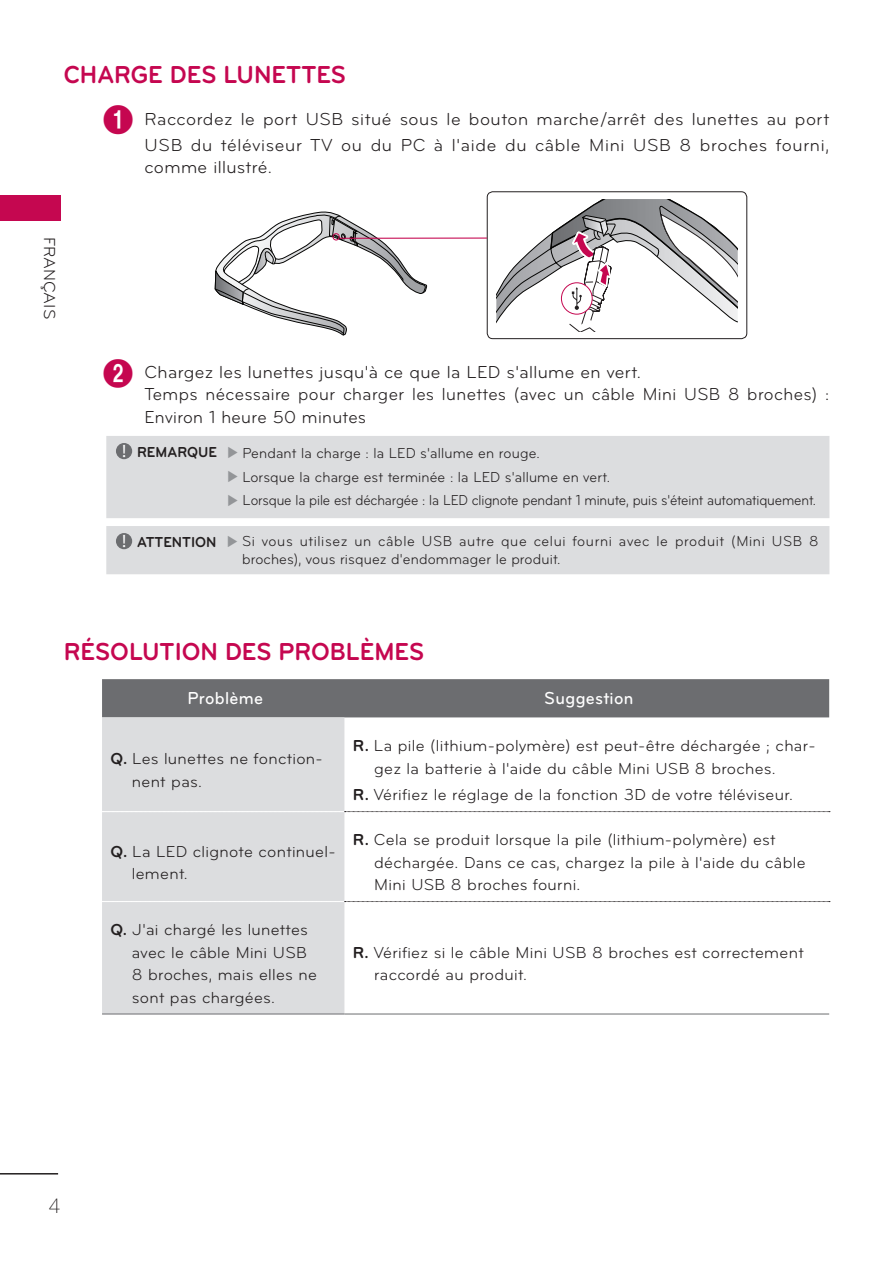
<style>
.page{position:relative;width:893px;height:1263px;background:#fff}
.page>*{position:absolute;margin:0;border:0;box-sizing:border-box;transform-origin:0 0}
.t1{font:700 25.5px "Bryant LG";color:#c50750;scale:.95 1}
.t2{font:100 21px "Helvetica 35";color:#231f20}
.t3{font:18px/22.2px "Bryant LG";letter-spacing:.025em;color:#231f20;text-align:right}
.t4{font:500 18px "Bryant LG";letter-spacing:.02em;color:#fff;scale:.95 1}
.t5{font:18px "Myriad Pro";color:#fff}
.t6{font:16.5px/22.5px "Bryant LG";letter-spacing:.02em;color:#231f20}
.t7{font:16.5px "Bryant LG";color:#231f20}
.t8{font:15px/23.7px "Bryant LG";letter-spacing:-.01em;color:#231f20;scale:.96 1}
.t9{font:15px/18px "Bryant LG";letter-spacing:.04em;color:#231f20;scale:.96 1}
.s1{font-family:"Numberblackfilled";font-size:30px;color:#c50750}
.s2{font-weight:700}
.s3{font-family:"YDIYGO330";color:#939598}
.s4{font-family:"Myriad Pro";font-size:18px;color:#fff}
</style>
<div class="page">
<div style="left:102px;top:679px;width:727px;height:38px;background:#6c6d70"></div>
<div style="left:102px;top:717px;width:242px;height:296px;background:#dcdddf"></div>
<hr style="left:102px;top:1013px;width:242px;height:1px;background:#6c6d70">
<hr style="left:344px;top:1013px;width:485px;height:1px;background:#6c6d70">
<svg style="left:102px;top:811px;width:728px;height:1px"></svg>
<svg style="left:102px;top:901px;width:728px;height:1px"></svg>
<div style="left:0;top:195px;width:60px;height:26px;background:#c50750"></div>
<hr style="left:0;top:1172px;width:58px;height:2px;background:#231f20">
<svg style="left:214px;top:211px;width:213px;height:125px"></svg>
<div style="left:333px;top:233px;width:7px;height:7px;border:1px solid #c50750;border-radius:50%"></div>
<div style="left:487px;top:191px;width:260px;height:148px;border:1px solid #231f20;border-radius:6px"></div>
<svg style="left:496px;top:199px;width:242px;height:132px"></svg>
<hr style="left:340px;top:237px;width:147px;height:2px;background:#c50750">
<div style="left:106px;top:436px;width:723px;height:82px;background:#dcdddf"></div>
<div style="left:106px;top:526px;width:723px;height:48px;background:#dcdddf"></div>
<div style="left:116px;top:533px;width:16px;height:16px;background:#6c6d70;border-radius:50%"></div>
<div style="left:116px;top:443px;width:16px;height:16px;background:#6c6d70;border-radius:50%"></div>
<h1 class="t1" style="left:64px;top:58px;width:299px">CHARGE DES LUNETTES</h1>
<p class="t3" style="left:102px;top:106px;width:729px;line-height:25.5px"><span class="s1">1</span> Raccordez le port USB situé sous le bouton marche/arrêt des lunettes au port<br>USB du téléviseur TV ou du PC à l'aide du câble Mini USB 8 broches fourni,</p>
<p class="t3" style="left:145px;top:156px;width:129px">comme illustré.</p>
<p class="t7" style="left:60px;top:236px;width:84px;rotate:90deg">FRANÇAIS</p>
<p class="t3" style="left:145px;top:361px;width:686px;text-align:left;text-indent:-43px"><span class="s1">2</span> Chargez les lunettes jusqu'à ce que la LED s'allume en vert.<br>Temps nécessaire pour charger les lunettes (avec un câble Mini USB 8 broches) :<br>Environ 1 heure 50 minutes</p>
<p class="t5" style="left:122px;top:440px;width:6px">!</p>
<p class="t8" style="left:225px;top:441px;width:617px;text-indent:-88px"><span class="s2">REMARQUE</span> <span class="s3">▶</span> Pendant la charge : la LED s'allume en rouge.<br><span class="s3">▶</span> Lorsque la charge est terminée : la LED s'allume en vert.<br><span class="s3">▶</span> Lorsque la pile est déchargée : la LED clignote pendant 1 minute, puis s'éteint automatiquement.</p>
<p class="t9" style="left:242px;top:532px;width:602px;text-indent:-120px"><span class="s4">!</span> <span class="s2">ATTENTION</span> <span class="s3">▶</span> Si vous utilisez un câble USB autre que celui fourni avec le produit (Mini USB 8 broches), vous risquez d'endommager le produit.</p>
<h1 class="t1" style="left:64px;top:636px;width:381px">RÉSOLUTION DES PROBLÈMES</h1>
<p class="t4" style="left:187px;top:686px;width:81px">Problème</p>
<p class="t4" style="left:544px;top:686px;width:95px">Suggestion</p>
<p class="t6" style="left:132px;top:748px;width:192px;text-indent:-21px"><span class="s2">Q.</span> Les lunettes ne fonction&shy;nent pas.</p>
<p class="t6" style="left:374px;top:734px;width:443px;text-indent:-21px"><span class="s2">R.</span> La pile (lithium-polymère) est peut-être déchargée ; char&shy;gez la batterie à l'aide du câble Mini USB 8 broches.</p>
<p class="t6" style="left:353px;top:783px;width:442px"><span class="s2">R.</span> Vérifiez le réglage de la fonction 3D de votre téléviseur.</p>
<p class="t6" style="left:132px;top:840px;width:205px;text-indent:-21px"><span class="s2">Q.</span> La LED clignote continuel&shy;lement.</p>
<p class="t6" style="left:374px;top:828px;width:433px;text-indent:-21px"><span class="s2">R.</span> Cela se produit lorsque la pile (lithium-polymère) est déchargée. Dans ce cas, chargez la pile à l'aide du câble<br>Mini USB 8 broches fourni.</p>
<p class="t6" style="left:132px;top:918px;width:187px;text-indent:-21px"><span class="s2">Q.</span> J'ai chargé les lunettes avec le câble Mini USB<br>8 broches, mais elles ne sont pas chargées.</p>
<p class="t6" style="left:374px;top:941px;width:431px;text-indent:-21px"><span class="s2">R.</span> Vérifiez si le câble Mini USB 8 broches est correctement raccordé au produit.</p>
<p class="t2" style="left:49px;top:1193px;width:13px">4</p>
</div>
